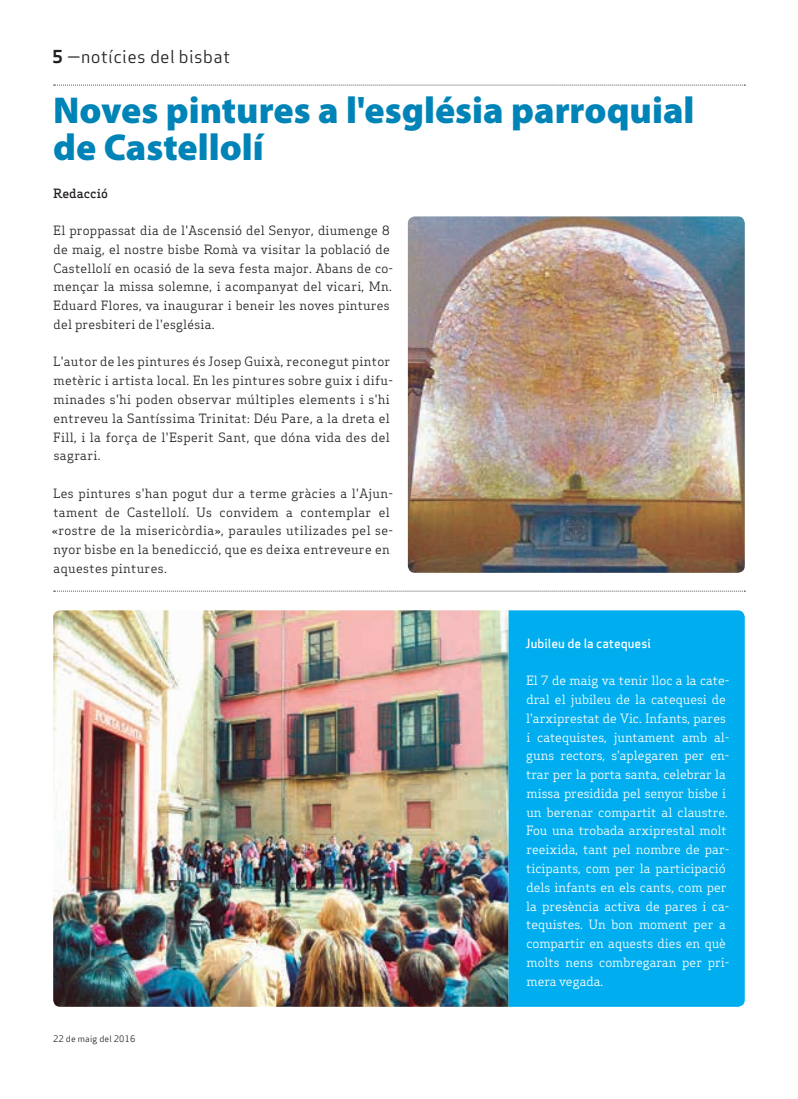
<style>
.page{position:relative;width:798px;height:1099px;background:#fff}
.page>*{position:absolute;margin:0;border:0;box-sizing:border-box;transform-origin:0 0}
.Titulars{font:900 37.5px/37.5px "Myriad Pro";color:#0083b6}
.Capçalera{font:17.5px "Apex Sans Book T";letter-spacing:.02em;color:#231f20}
.Text_General{font:12.5px/18.8px "Apex Serif";letter-spacing:.03em;color:#231f20}
.Text_General-2{font:12.5px/18.8px "Apex Serif";color:#fff}
.Text_General-3{font:12.5px "Apex Sans Medium T";color:#fff}
.Autors{font:500 12.5px "Apex Serif";color:#231f20}
.Data_Peu{font:8.75px "Apex Sans Book T";letter-spacing:.02em;color:#231f20}
.s1{font-family:"Apex Sans Bold T"}
</style>
<div class="page">
<svg style="left:54px;top:85px;width:691px;height:1px"></svg>
<img style="left:407px;top:216px;width:337px;height:357px">
<svg style="left:54px;top:590px;width:691px;height:1px"></svg>
<div style="left:508px;top:610px;width:236px;height:396px;background:#00aeef"></div>
<img style="left:53px;top:610px;width:455px;height:396px">
<p class="Capçalera" style="left:52px;top:46px;width:179px"><span class="s1">5</span> —notícies del bisbat</p>
<p class="Titulars" style="left:53px;top:90px;width:642px">Noves pintures a l'església parroquial de Castellolí</p>
<p class="Autors" style="left:53px;top:185px;width:56px">Redacció</p>
<p class="Text_General" style="left:53px;top:221px;width:341px">El proppassat dia de l'Ascensió del Senyor, diumenge 8 de maig, el nostre bisbe Romà va visitar la població de Castellolí en ocasió de la seva festa major. Abans de co&shy;mençar la missa solemne, i acompanyat del vicari, Mn.<br>Eduard Flores, va inaugurar i beneir les noves pintures del presbiteri de l'església.</p>
<p class="Text_General" style="left:53px;top:352px;width:341px">L'autor de les pintures és Josep Guixà, reconegut pintor metèric i artista local. En les pintures sobre guix i difu&shy;minades s'hi poden observar múltiples elements i s'hi entreveu la Santíssima Trinitat: Déu Pare, a la dreta el Fill, i la força de l'Esperit Sant, que dóna vida des del sagrari.</p>
<p class="Text_General" style="left:52px;top:483px;width:343px">Les pintures s'han pogut dur a terme gràcies a l'Ajun&shy;tament de Castellolí. Us convidem a contemplar el «rostre de la misericòrdia», paraules utilizades pel se&shy;nyor bisbe en la benedicció, que es deixa entreveure en aquestes pintures.</p>
<p class="Data_Peu" style="left:53px;top:1032px;width:84px">22 de maig del 2016</p>
<p class="Text_General-3" style="left:525px;top:635px;width:127px">Jubileu de la catequesi</p>
<p class="Text_General-2" style="left:526px;top:671px;width:205px">El 7 de maig va tenir lloc a la cate&shy;dral el jubileu de la catequesi de l'arxiprestat de Vic. Infants, pares i catequistes, juntament amb al&shy;guns rectors, s'aplegaren per en&shy;trar per la porta santa, celebrar la missa presidida pel senyor bisbe i un berenar compartit al claustre.<br>Fou una trobada arxiprestal molt reeixida, tant pel nombre de par&shy;ticipants, com per la participació dels infants en els cants, com per la presència activa de pares i ca&shy;tequistes. Un bon moment per a compartir en aquests dies en què molts nens combregaran per pri&shy;mera vegada.</p>
</div>
